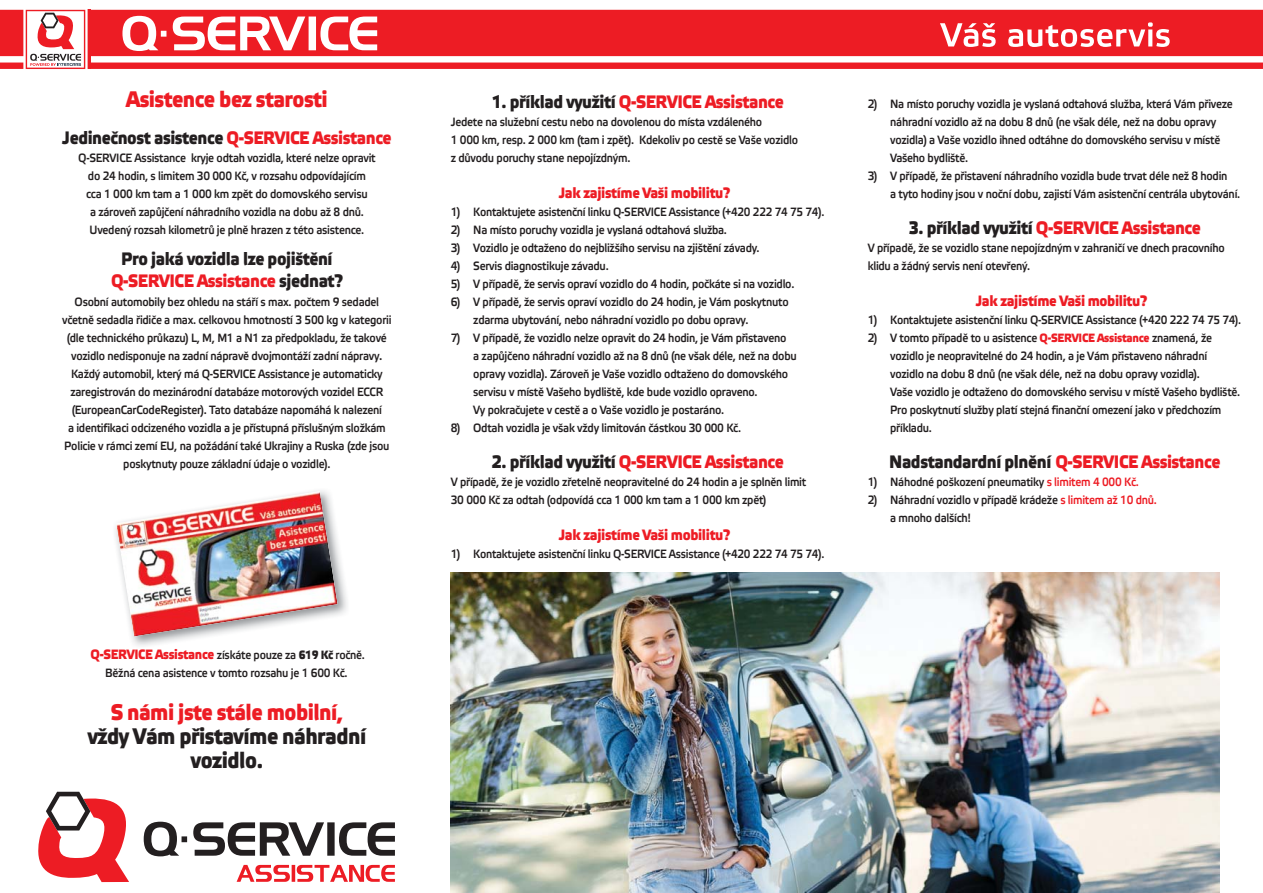
<style>
.page{position:relative;width:1263px;height:893px;background:#fff}
.page>*{position:absolute;margin:0;border:0;box-sizing:border-box;transform-origin:0 0}
.t1{font:700 22.5px "Etelka Medium Pro";letter-spacing:-.025em;color:#ed1c24;scale:.9 1}
.t2{font:700 22.5px/24px "Etelka Medium Pro";letter-spacing:-.025em;color:#231f20;text-align:center;scale:.9 1}
.t3{font:700 18px/21.6px "Etelka Medium Pro";letter-spacing:-.025em;color:#231f20;text-align:center;scale:.9 1}
.t4{font:700 18px "Etelka Medium Pro";letter-spacing:-.025em;color:#ed1c24;scale:.9 1}
.t5{font:700 15px "Etelka Medium Pro";letter-spacing:-.025em;color:#ed1c24;scale:.9 1}
.t6{font:12px/18px "Etelka Medium Pro";letter-spacing:-.025em;color:#231f20;scale:.9 1}
.s1{color:#ed1c24}
.s2{font-size:12.9px}
.s3{font-weight:700;font-size:13.5px;color:#ed1c24}
.s4{font-weight:700}
.s5{color:#231f20}
.s6{font-weight:700;color:#ed1c24}
</style>
<div class="page">
<img style="left:451px;top:573px;width:768px;height:320px">
<img style="left:115px;top:490px;width:232px;height:156px">
<img style="left:116px;top:491px;width:222px;height:145px">
<svg style="left:0;top:9px;width:1263px;height:60px"></svg>
<svg style="left:38px;top:792px;width:91px;height:90px"></svg>
<svg style="left:144px;top:822px;width:251px;height:34px"></svg>
<svg style="left:237px;top:865px;width:158px;height:17px"></svg>
<h1 class="t1" style="left:126px;top:90px;width:226px">Asistence bez starosti</h1>
<h2 class="t3" style="left:62px;top:129px;width:367px">Jedinečnost asistence <span class="s1">Q-SERVICE Assistance</span></h2>
<p class="t6" style="left:78px;top:150px;width:332px;text-align:center">Q-SERVICE Assistance kryje odtah vozidla, které nelze opravit do 24 hodin, s limitem 30 000 Kč, v rozsahu odpovídajícím<br>cca 1 000 km tam a 1 000 km zpět do domovského servisu<br>a zároveň zapůjčení náhradního vozidla na dobu až 8 dnů.<br>Uvedený rozsah kilometrů je plně hrazen z této asistence.</p>
<h2 class="t3" style="left:111px;top:249px;width:259px">Pro jaká vozidla lze pojištění<br><span class="s1">Q-SERVICE Assistance</span> sjednat?</h2>
<p class="t6" style="left:62px;top:294px;width:367px;text-align:center">Osobní automobily bez ohledu na stáří s max. počtem 9 sedadel včetně sedadla řidiče a max. celkovou hmotností 3 500 kg v kategorii (dle technického průkazu) L, M, M1 a N1 za předpokladu, že takové vozidlo nedisponuje na zadní nápravě dvojmontáží zadní nápravy<span class="s2">.</span></p>
<p class="t6" style="left:64px;top:366px;width:363px;text-align:center">Každý automobil, který má Q-SERVICE Assistance je automaticky zaregistrován do mezinárodní databáze motorových vozidel ECCR (EuropeanCarCodeRegister). Tato databáze napomáhá k nalezení<br>a identifikaci odcizeného vozidla a je přístupná příslušným složkám Policie v rámci zemí EU, na požádání také Ukrajiny a Ruska (zde jsou poskytnuty pouze základní údaje o vozidle).</p>
<p class="t6" style="left:91px;top:647px;width:306px;text-align:center"><span class="s3">Q-SERVICE Assistance</span> získáte pouze za <span class="s4">619 Kč</span> ročně.<br>Běžná cena asistence v tomto rozsahu je 1 600 Kč.</p>
<h1 class="t1" style="left:111px;top:704px;width:260px">S námi jste stále mobilní,</h1>
<h1 class="t2" style="left:88px;top:726px;width:311px">vždy Vám přistavíme náhradní vozidlo.</h1>
<h2 class="t4" style="left:492px;top:95px;width:326px"><span class="s5">1. příklad využití</span> Q-SERVICE Assistance</h2>
<p class="t6" style="left:451px;top:114px;width:387px">Jedete na služební cestu nebo na dovolenou do místa vzdáleného<br>1 000 km, resp. 2 000 km (tam i zpět). Kdekoliv po cestě se Vaše vozidlo z důvodu poruchy stane nepojízdným.</p>
<p class="t5" style="left:559px;top:187px;width:192px">Jak zajistíme Vaši mobilitu?</p>
<p class="t6" style="left:451px;top:204px;width:417px">1) Kontaktujete asistenční linku Q-SERVICE Assistance (+420 222 74 75 74).</p>
<p class="t6" style="left:451px;top:222px;width:308px">2) Na místo poruchy vozidla je vyslaná odtahová služba.</p>
<p class="t6" style="left:451px;top:240px;width:345px">3) Vozidlo je odtaženo do nejbližšího servisu na zjištění závady.</p>
<p class="t6" style="left:451px;top:258px;width:177px">4) Servis diagnostikuje závadu.</p>
<p class="t6" style="left:451px;top:276px;width:383px">5) V případě, že servis opraví vozidlo do 4 hodin, počkáte si na vozidlo.</p>
<p class="t6" style="left:473px;top:294px;width:352px;text-indent:-22px">6) V případě, že servis opraví vozidlo do 24 hodin, je Vám poskytnuto zdarma ubytování, nebo náhradní vozidlo po dobu opravy.</p>
<p class="t6" style="left:473px;top:330px;width:361px;text-indent:-22px">7) V případě, že vozidlo nelze opravit do 24 hodin, je Vám přistaveno<br>a zapůjčeno náhradní vozidlo až na 8 dnů (ne však déle, než na dobu opravy vozidla). Zároveň je Vaše vozidlo odtaženo do domovského servisu v místě Vašeho bydliště, kde bude vozidlo opraveno.<br>Vy pokračujete v cestě a o Vaše vozidlo je postaráno.</p>
<p class="t6" style="left:451px;top:420px;width:324px">8) Odtah vozidla je však vždy limitován částkou 30 000 Kč.</p>
<h2 class="t4" style="left:492px;top:455px;width:326px"><span class="s5">2. příklad využití</span> Q-SERVICE Assistance</h2>
<p class="t6" style="left:451px;top:474px;width:397px">V případě, že je vozidlo zřetelně neopravitelné do 24 hodin a je splněn limit<br>30 000 Kč za odtah (odpovídá cca 1 000 km tam a 1 000 km zpět)</p>
<p class="t5" style="left:559px;top:529px;width:192px">Jak zajistíme Vaši mobilitu?</p>
<p class="t6" style="left:451px;top:546px;width:417px">1) Kontaktujete asistenční linku Q-SERVICE Assistance (+420 222 74 75 74).</p>
<p class="t6" style="left:890px;top:96px;width:382px;text-indent:-22px">2) Na místo poruchy vozidla je vyslaná odtahová služba, která Vám přiveze náhradní vozidlo až na dobu 8 dnů (ne však déle, než na dobu opravy vozidla) a Vaše vozidlo ihned odtáhne do domovského servisu v místě Vašeho bydliště.</p>
<p class="t6" style="left:890px;top:168px;width:390px;text-indent:-22px">3) V případě, že přistavení náhradního vozidla bude trvat déle než 8 hodin<br>a tyto hodiny jsou v noční dobu, zajistí Vám asistenční centrála ubytování.</p>
<h2 class="t4" style="left:909px;top:221px;width:326px"><span class="s5">3. příklad využití</span> Q-SERVICE Assistance</h2>
<p class="t6" style="left:868px;top:240px;width:398px">V případě, že se vozidlo stane nepojízdným v zahraničí ve dnech pracovního klidu a žádný servis není otevřený.</p>
<p class="t5" style="left:976px;top:295px;width:192px">Jak zajistíme Vaši mobilitu?</p>
<p class="t6" style="left:868px;top:312px;width:417px">1) Kontaktujete asistenční linku Q-SERVICE Assistance (+420 222 74 75 74).</p>
<p class="t6" style="left:890px;top:330px;width:390px;text-indent:-22px">2) V tomto případě to u asistence <span class="s6">Q-SERVICE Assistance</span> znamená, že vozidlo je neopravitelné do 24 hodin, a je Vám přistaveno náhradní vozidlo na dobu 8 dnů (ne však déle, než na dobu opravy vozidla).<br>Vaše vozidlo je odtaženo do domovského servisu v místě Vašeho bydliště.<br>Pro poskytnutí služby platí stejná finanční omezení jako v předchozím příkladu.</p>
<h2 class="t3" style="left:889px;top:453px;width:370px">Nadstandardní plnění <span class="s1">Q-SERVICE Assistance</span></h2>
<p class="t6" style="left:868px;top:474px;width:303px">1) Náhodné poškození pneumatiky <span class="s1">s limitem 4 000 Kč.</span></p>
<p class="t6" style="left:890px;top:492px;width:298px;text-indent:-22px">2) Náhradní vozidlo v případě krádeže <span class="s1">s limitem až 10 dnů. </span>a mnoho dalších!</p>
</div>
